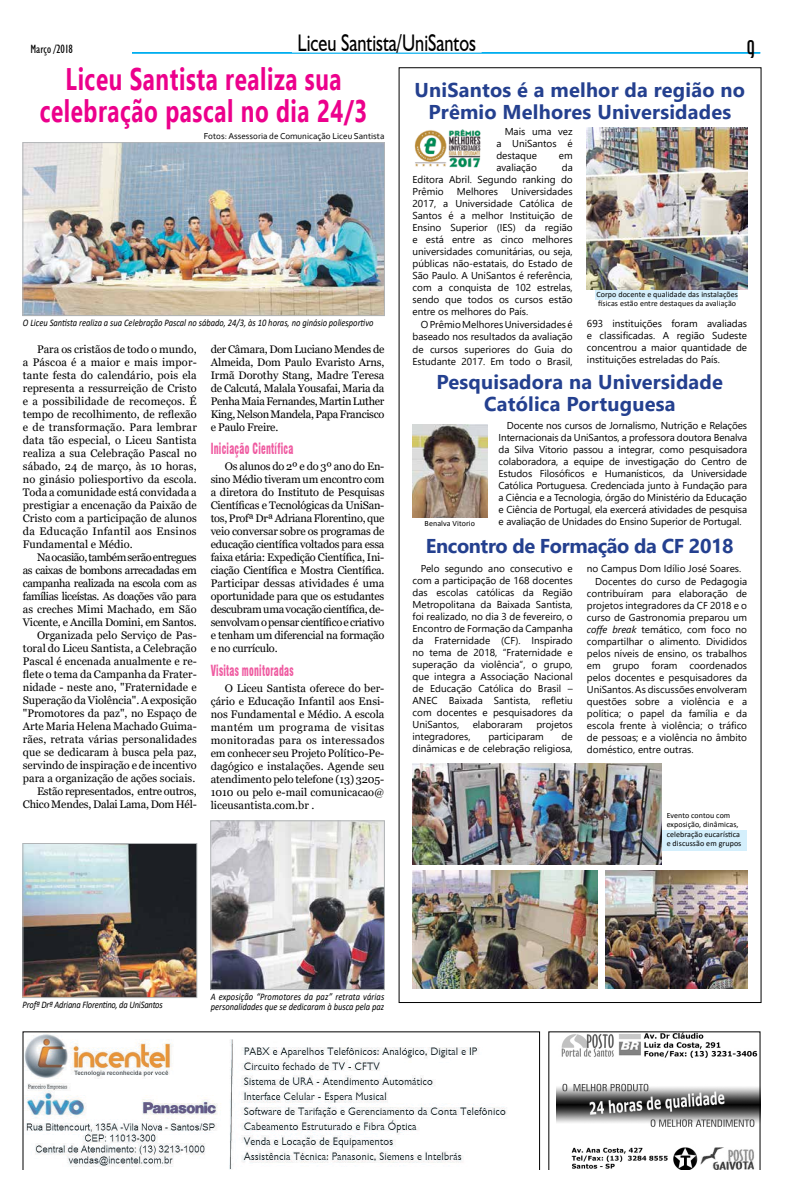
<style>
.page{position:relative;width:794px;height:1191px;background:#fff}
.page>*{position:absolute;margin:0;border:0;box-sizing:border-box;transform-origin:0 0}
.t1{font:700 31.2px/32px "Ebrima";letter-spacing:.025em;color:#ec008c;text-align:center;scale:.72 1}
.t2{font:24px "Humanist 521 BT";color:#000;scale:.76 1}
.t3{font:24px "Anastasia";color:#000}
.t4{font:700 20px/22px "Segoe UI";letter-spacing:.01em;color:#24408f;text-align:center}
.t5{font:700 20px "Segoe UI";letter-spacing:-.02em;color:#24408f}
.t6{font:900 condensed 15px "Swiss 721 BT";letter-spacing:.025em;color:#ef5ba1;scale:.63 1}
.t7{font:condensed 12px "Humanist 521 BT";color:#000}
.t8{font:11px/13px "Georgia";letter-spacing:-.005em;color:#000;text-align:justify}
.t9{font:10px/12px "Segoe UI";color:#000;text-align:justify}
.t10{font:italic 10px/10px "Calibri";color:#000;scale:.85 1}
.t11{font:italic 10px "Calibri";letter-spacing:-.02em;color:#000;scale:.85 1}
.t12{font:9px "Corbel";color:#000}
.t13{font:8px/9.2px "Calibri";letter-spacing:.01em;color:#000}
.s1{font-style:italic}
</style>
<div class="page">
<svg style="left:132px;top:52px;width:628px;height:2px"></svg>
<div style="left:292px;top:33px;width:189px;height:20px;background:#fff"></div>
<svg style="left:398px;top:68px;width:363px;height:935px"></svg>
<img style="left:412px;top:425px;width:75px;height:92px">
<img style="left:587px;top:128px;width:160px;height:161px">
<div style="left:634px;top:829px;width:112px;height:21px;background:#d4effc"></div>
<img style="left:413px;top:871px;width:185px;height:118px">
<img style="left:605px;top:871px;width:142px;height:118px">
<img style="left:413px;top:763px;width:248px;height:101px">
<img style="left:412px;top:128px;width:70px;height:42px">
<img style="left:213px;top:822px;width:169px;height:165px">
<div style="left:211px;top:820px;width:173px;height:169px;border:1px solid #b1b4b6"></div>
<img style="left:25px;top:144px;width:357px;height:170px">
<div style="left:23px;top:142px;width:361px;height:174px;border:1px solid #b1b4b6"></div>
<img style="left:25px;top:845px;width:170px;height:150px">
<div style="left:23px;top:843px;width:174px;height:154px;border:1px solid #b1b4b6"></div>
<svg style="left:23px;top:1031px;width:516px;height:138px"></svg>
<svg style="left:549px;top:1031px;width:211px;height:138px"></svg>
<p class="t7" style="left:30px;top:42px;width:44px">Março /2018</p>
<h2 class="t2" style="left:298px;top:28px;width:236px">Liceu Santista/UniSantos</h2>
<h2 class="t3" style="left:746px;top:36px;width:10px">9</h2>
<h1 class="t1" style="left:40px;top:62px;width:456px">Liceu Santista realiza sua celebração pascal no dia 24/3</h1>
<p class="t12" style="left:204px;top:131px;width:182px">Fotos: Assessoria de Comunicação Liceu Santista</p>
<p class="t10" style="left:23px;top:317px;width:414px">O Liceu Santista realiza a sua Celebração Pascal no sábado, 24/3, às 10 horas, no ginásio poliesportivo</p>
<p class="t8" style="left:23px;top:343px;width:175px;text-indent:14px">Para os cristãos de todo o mundo, a Páscoa é a maior e mais impor&shy;tante festa do calendário, pois ela representa a ressurreição de Cristo e a possibilidade de recomeços. É tempo de recolhimento, de reflexão e de transformação. Para lembrar data tão especial, o Liceu Santista realiza a sua Celebração Pascal no sábado, 24 de março, às 10 horas, no ginásio poliesportivo da escola.<br>Toda a comunidade está convidada a prestigiar a encenação da Paixão de Cristo com a participação de alunos da Educação Infantil aos Ensinos Fundamental e Médio.</p>
<p class="t8" style="left:23px;top:551px;width:175px;text-align:right">Na ocasião, também serão entregues<br>as caixas de bombons arrecadadas em campanha realizada na escola com as famílias liceístas. As doações vão para as creches Mimi Machado, em São Vicente, e Ancilla Domini, em Santos.<br>Organizada pelo Serviço de Pas&shy;toral do Liceu Santista, a Celebração Pascal é encenada anualmente e re&shy;flete o tema da Campanha da Frater&shy;nidade - neste ano, "Fraternidade e Superação da Violência". A exposição "Promotores da paz", no Espaço de Arte Maria Helena Machado Guima&shy;rães, retrata várias personalidades que se dedicaram à busca pela paz, servindo de inspiração e de incentivo para a organização de ações sociais.<br>Estão representados, entre outros, Chico Mendes, Dalai Lama, Dom Hél-</p>
<p class="t8" style="left:211px;top:343px;width:175px">der Câmara, Dom Luciano Mendes de Almeida, Dom Paulo Evaristo Arns, Irmã Dorothy Stang, Madre Teresa de Calcutá, Malala Yousafai, Maria da Penha Maia Fernandes, Martin Luther King, Nelson Mandela, Papa Francisco e Paulo Freire.</p>
<h3 class="t6" style="left:211px;top:440px;width:133px">Iniciação Científica</h3>
<p class="t8" style="left:211px;top:460px;width:175px;text-indent:14px">Os alunos do 2º e do 3º ano do En&shy;sino Médio tiveram um encontro com a diretora do Instituto de Pesquisas Científicas e Tecnológicas da UniSan&shy;tos, Profª Drª Adriana Florentino, que veio conversar sobre os programas de educação científica voltados para essa faixa etária: Expedição Científica, Ini&shy;ciação Científica e Mostra Científica.<br>Participar dessas atividades é uma oportunidade para que os estudantes descubram uma vocação científica, de&shy;senvolvam o pensar científico e criativo e tenham um diferencial na formação e no currículo.</p>
<h3 class="t6" style="left:211px;top:661px;width:133px">Visitas monitoradas</h3>
<p class="t8" style="left:211px;top:682px;width:175px;text-indent:14px">O Liceu Santista oferece do ber&shy;çário e Educação Infantil aos Ensi&shy;nos Fundamental e Médio. A escola mantém um programa de visitas monitoradas para os interessados em conhecer seu Projeto Político-Pe&shy;dagógico e instalações. Agende seu atendimento pelo telefone (13) 3205- 1010 ou pelo e-mail comunicacao@ liceusantista.com.br .</p>
<h3 class="t4" style="left:414px;top:78px;width:332px">UniSantos é a melhor da região no<br>Prêmio Melhores Universidades</h3>
<p class="t9" style="left:496px;top:125px;width:78px;text-indent:8px">Mais uma vez a UniSantos é destaque</p>
<p class="t9" style="left:559px;top:149px;width:15px">em</p>
<p class="t9" style="left:412px;top:161px;width:162px;text-indent:149px">da Editora Abril. Segundo ranking do Prêmio</p>
<p class="t9" style="left:496px;top:161px;width:42px">avaliação</p>
<p class="t9" style="left:412px;top:185px;width:162px;text-indent:99px">Universidades 2017, a Universidade Católica de Santos é a melhor Instituição de Ensino Superior (IES) da região e está entre as cinco melhores universidades comunitárias, ou seja, públicas não-estatais, do Estado de São Paulo. A UniSantos é referência, com a conquista de 102 estrelas, sendo que todos os cursos estão entre os melhores do País.</p>
<p class="t9" style="left:412px;top:319px;width:162px;text-indent:8px">O Prêmio Melhores Universidades é baseado nos resultados da avaliação de cursos superiores do Guia do Estudante 2017. Em todo o Brasil,</p>
<p class="t9" style="left:587px;top:318px;width:162px">693 instituições foram avaliadas e classificadas. A região Sudeste concentrou a maior quantidade de instituições estreladas do País.</p>
<p class="t9" style="left:457px;top:185px;width:43px">Melhores</p>
<p class="t13" style="left:596px;top:289px;width:143px">Corpo docente e qualidade das instalações físicas estão entre destaques da avaliação</p>
<h3 class="t4" style="left:436px;top:371px;width:288px">Pesquisadora na Universidade<br>Católica Portuguesa</h3>
<p class="t9" style="left:498px;top:419px;width:250px;text-indent:8px">Docente nos cursos de Jornalismo, Nutrição e Relações Internacionais da UniSantos, a professora doutora Benalva da Silva Vitorio passou a integrar, como pesquisadora colaboradora, a equipe de investigação do Centro de Estudos Filosóficos e Humanísticos, da Universidade Católica Portuguesa. Credenciada junto à Fundação para a Ciência e a Tecnologia, órgão do Ministério da Educação e Ciência de Portugal, ela exercerá atividades de pesquisa e avaliação de Unidades do Ensino Superior de Portugal.</p>
<p class="t13" style="left:424px;top:518px;width:52px">Benalva Vitorio</p>
<h3 class="t5" style="left:426px;top:530px;width:309px">Encontro de Formação da CF 2018</h3>
<p class="t9" style="left:412px;top:562px;width:162px;text-indent:8px">Pelo segundo ano consecutivo e com a participação de 168 docentes das escolas católicas da Região Metropolitana da Baixada Santista, foi realizado, no dia 3 de fevereiro, o Encontro de Formação da Campanha da Fraternidade (CF). Inspirado no tema de 2018, “Fraternidade e superação da violência”, o grupo, que integra a Associação Nacional de Educação Católica do Brasil – ANEC Baixada Santista, refletiu com docentes e pesquisadores da UniSantos,</p>
<p class="t9" style="left:595px;top:561px;width:153px;line-height:13.4px;text-indent:-8px">no Campus Dom Idílio José Soares.<br>Docentes do curso de Pedagogia</p>
<p class="t9" style="left:587px;top:587px;width:162px">contribuíram para elaboração de projetos integradores da CF 2018 e o curso de Gastronomia preparou um <span class="s1">coffe break</span> temático, com foco no compartilhar o alimento. Divididos pelos níveis de ensino, os trabalhos em grupo foram coordenados pelos docentes e pesquisadores da UniSantos. As discussões envolveram questões sobre a violência e a política; o papel da família e da escola frente à violência; o tráfico de pessoas; e a violência no âmbito doméstico, entre outras.</p>
<p class="t9" style="left:473px;top:718px;width:52px">elaboraram</p>
<p class="t9" style="left:536px;top:718px;width:38px">projetos</p>
<p class="t9" style="left:412px;top:730px;width:162px;text-align:right">de<br>dinâmicas e de celebração religiosa,</p>
<p class="t9" style="left:412px;top:730px;width:60px">integradores,</p>
<p class="t9" style="left:488px;top:730px;width:57px">participaram</p>
<p class="t13" style="left:666px;top:810px;width:76px">Evento contou com exposição, dinâmicas, celebração eucarística e discussão em grupos</p>
<p class="t11" style="left:23px;top:997px;width:166px">Profª Drª Adriana Florentino, da UniSantos</p>
<p class="t10" style="left:211px;top:990px;width:206px">A exposição “Promotores da paz” retrata várias personalidades que se dedicaram à busca pela paz</p>
</div>
